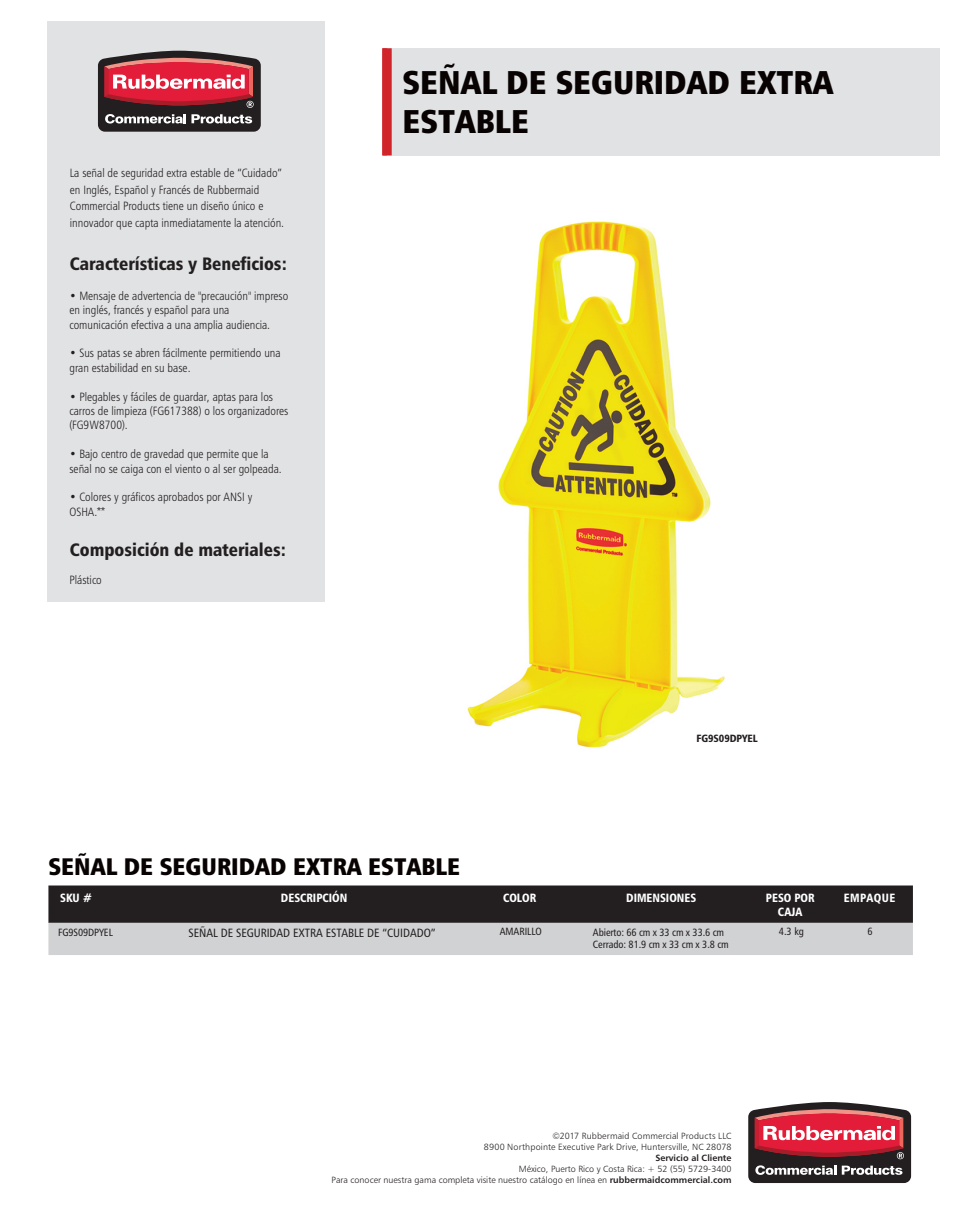
<style>
.page{position:relative;width:961px;height:1231px;background:#fff}
.page>*{position:absolute;margin:0;border:0;box-sizing:border-box;transform-origin:0 0}
.t1{font:33px/39.6px "Humanist 777 BT Extra Black Cond B";color:#080302}
.t2{font:24px "Humanist 777 BT Extra Black Cond B";color:#080302}
.t3{font:18px "Humanist 777 BT Black Condensed B";color:#231f20}
.t4{font:12px/14.4px "Humanist 777 BT Light Condensed B";color:#231f20}
.t5{font:12px "Humanist 777 BT Black Condensed B";color:#fff;scale:.95 1}
.t6{font:12px "Humanist 777 BT Roman Condensed B";letter-spacing:-.005em;color:#231f20}
.t7{font:12px "Humanist 777 BT Black Condensed B";letter-spacing:.03em;color:#fff;scale:.95 1}
.t8{font:10.5px "Humanist 777 BT Roman Condensed B";letter-spacing:-.01em;color:#231f20}
.t9{font:10.5px "Humanist 777 BT Black Condensed B";letter-spacing:-.01em;color:#231f20}
.t10{font:9px/10.8px "Humanist 777 BT Light B";color:#231f20;text-align:right}
.t11{font:9px "Humanist 777 BT Bold B";color:#231f20}
.s1{font-family:"Humanist 777 BT Bold B"}
</style>
<div class="page">
<div style="left:48px;top:21px;width:277px;height:581px;background:#e1e2e4"></div>
<div style="left:387px;top:48px;width:552px;height:107px;background:#e1e2e4"></div>
<div style="left:382px;top:48px;width:10px;height:107px;background:#d1232a"></div>
<svg style="left:48px;top:885px;width:864px;height:70px;background:#747374"></svg>
<img style="left:467px;top:221px;width:258px;height:527px">
<svg style="left:98px;top:51px;width:163px;height:81px;background:#914750"></svg>
<svg style="left:748px;top:1102px;width:163px;height:81px;background:#924952"></svg>
<p class="t4" style="left:70px;top:165px;width:216px;line-height:16.5px">La señal de seguridad extra estable de “Cuidado” en Inglés, Español y Francés de Rubbermaid Commercial Products tiene un diseño único e innovador que capta inmediatamente la atención.</p>
<h3 class="t3" style="left:70px;top:253px;width:219px">Características y Beneficios:</h3>
<p class="t4" style="left:69px;top:288px;width:220px">• Mensaje de advertencia de "precaución" impreso en inglés, francés y español para una comunicación efectiva a una amplia audiencia.</p>
<p class="t4" style="left:69px;top:346px;width:213px">• Sus patas se abren fácilmente permitiendo una gran estabilidad en su base.</p>
<p class="t4" style="left:69px;top:389px;width:220px">• Plegables y fáciles de guardar, aptas para los carros de limpieza (FG617388) o los organizadores (FG9W8700).</p>
<p class="t4" style="left:69px;top:446px;width:214px">• Bajo centro de gravedad que permite que la señal no se caiga con el viento o al ser golpeada.</p>
<p class="t4" style="left:69px;top:490px;width:184px">• Colores y gráficos aprobados por ANSI y<br>OSHA.**</p>
<h3 class="t3" style="left:70px;top:538px;width:218px">Composición de materiales:</h3>
<p class="t4" style="left:69px;top:572px;width:34px">Plástico</p>
<h1 class="t1" style="left:402px;top:61px;width:432px">SEÑAL DE SEGURIDAD EXTRA<br>ESTABLE</h1>
<p class="t9" style="left:696px;top:731px;width:63px">FG9S09DPYEL</p>
<h2 class="t2" style="left:48px;top:851px;width:413px">SEÑAL DE SEGURIDAD EXTRA ESTABLE</h2>
<p class="t5" style="left:60px;top:890px;width:35px">SKU #</p>
<p class="t5" style="left:281px;top:890px;width:71px">DESCRIPCIÓN</p>
<p class="t8" style="left:58px;top:926px;width:56px">FG9S09DPYEL</p>
<p class="t6" style="left:189px;top:925px;width:248px">SEÑAL DE SEGURIDAD EXTRA ESTABLE DE “CUIDADO”</p>
<p class="t5" style="left:503px;top:890px;width:36px">COLOR</p>
<p class="t8" style="left:499px;top:925px;width:44px">AMARILLO</p>
<p class="t5" style="left:626px;top:890px;width:75px">DIMENSIONES</p>
<p class="t8" style="left:593px;top:926px;width:133px">Abierto: 66 cm x 33 cm x 33.6 cm</p>
<p class="t8" style="left:867px;top:925px;width:7px">6</p>
<p class="t5" style="left:766px;top:890px;width:53px">PESO POR</p>
<p class="t7" style="left:843px;top:890px;width:56px">EMPAQUE</p>
<p class="t5" style="left:778px;top:904px;width:27px">CAJA</p>
<p class="t8" style="left:778px;top:925px;width:27px">4.3 kg</p>
<p class="t8" style="left:593px;top:938px;width:137px">Cerrado: 81.9 cm x 33 cm x 3.8 cm</p>
<p class="t10" style="left:484px;top:1130px;width:249px">©2017 Rubbermaid Commercial Products LLC<br>8900 Northpointe Executive Park Drive, Huntersville, NC 28078</p>
<p class="t11" style="left:655px;top:1152px;width:78px">Servicio al Cliente</p>
<p class="t10" style="left:331px;top:1163px;width:401px">México, Puerto Rico y Costa Rica: + 52 (55) 5729-3400<br>Para conocer nuestra gama completa visite nuestro catálogo en línea en <span class="s1">rubbermaidcommercial.com</span></p>
</div>
